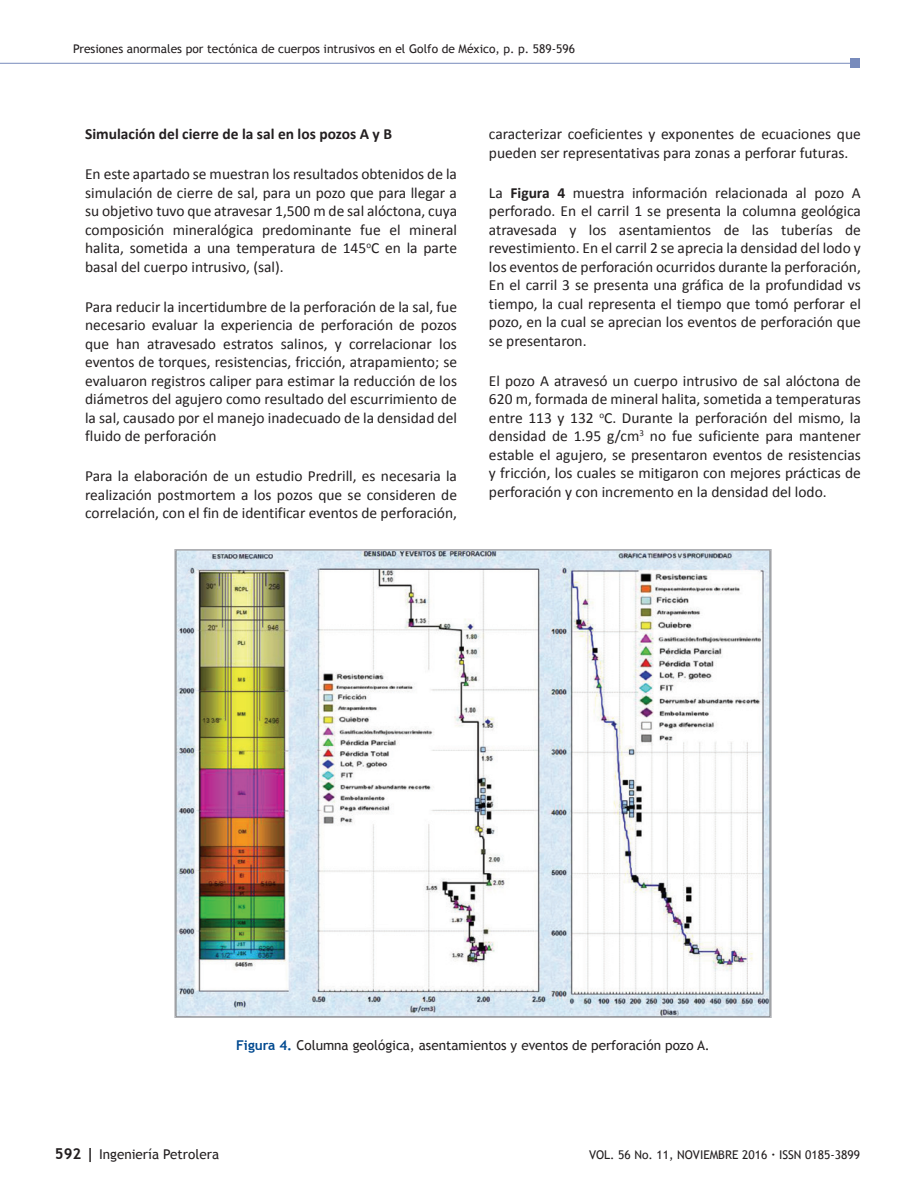
<style>
.page{position:relative;width:915px;height:1191px;background:#fff}
.page>*{position:absolute;margin:0;border:0;box-sizing:border-box;transform-origin:0 0}
.cpoTxt{font:15.45px/18.6px "Calibri";color:#231f20;text-align:justify}
.cpoTxt-2{font:700 15.45px "Calibri";color:#231f20}
.pieDeImagen{font:13.5px "Trebuchet MS";color:#231f20}
.t1{font:12px "Trebuchet MS";color:#231f20}
.s1{font-weight:700}
.s2{font-weight:700;color:#014990}
.s3{font-weight:700;font-size:15px}
</style>
<div class="page">
<hr style="left:0;top:63px;width:854px;height:1px;background:#788bbc">
<div style="left:850px;top:59px;width:9px;height:9px;background:#788bbc"></div>
<img style="left:177px;top:552px;width:591px;height:463px">
<div style="left:174px;top:549px;width:597px;height:469px;border:2px solid #b2b3b7"></div>
<p class="t1" style="left:73px;top:42px;width:503px">Presiones anormales por tectónica de cuerpos intrusivos en el Golfo de México, p. p. 589-596</p>
<p class="cpoTxt-2" style="left:85px;top:124px;width:308px">Simulación del cierre de la sal en los pozos A y B</p>
<p class="cpoTxt" style="left:85px;top:165px;width:373px">En este apartado se muestran los resultados obtenidos de la simulación de cierre de sal, para un pozo que para llegar a su objetivo tuvo que atravesar 1,500 m de sal alóctona, cuya composición mineralógica predominante fue el mineral halita, sometida a una temperatura de 145<sup>o</sup>C en la parte basal del cuerpo intrusivo, (sal).</p>
<p class="cpoTxt" style="left:85px;top:297px;width:373px">Para reducir la incertidumbre de la perforación de la sal, fue necesario evaluar la experiencia de perforación de pozos que han atravesado estratos salinos, y correlacionar los eventos de torques, resistencias, fricción, atrapamiento; se evaluaron registros caliper para estimar la reducción de los diámetros del agujero como resultado del escurrimiento de la sal, causado por el manejo inadecuado de la densidad del fluido de perforación</p>
<p class="cpoTxt" style="left:85px;top:467px;width:373px">Para la elaboración de un estudio Predrill, es necesaria la realización postmortem a los pozos que se consideren de correlación, con el fin de identificar eventos de perforación,</p>
<p class="cpoTxt" style="left:489px;top:125px;width:373px">caracterizar coeficientes y exponentes de ecuaciones que pueden ser representativas para zonas a perforar futuras.</p>
<p class="cpoTxt" style="left:489px;top:183px;width:373px">La <span class="s1">Figura 4</span> muestra información relacionada al pozo A perforado. En el carril 1 se presenta la columna geológica atravesada y los asentamientos de las tuberías de revestimiento. En el carril 2 se aprecia la densidad del lodo y los eventos de perforación ocurridos durante la perforación, En el carril 3 se presenta una gráfica de la profundidad vs tiempo, la cual representa el tiempo que tomó perforar el pozo, en la cual se aprecian los eventos de perforación que se presentaron.</p>
<p class="cpoTxt" style="left:489px;top:371px;width:373px">El pozo A atravesó un cuerpo intrusivo de sal alóctona de 620 m, formada de mineral halita, sometida a temperaturas entre 113 y 132 <sup>o</sup>C. Durante la perforación del mismo, la densidad de 1.95 g/cm<sup>3</sup> no fue suficiente para mantener estable el agujero, se presentaron eventos de resistencias y fricción, los cuales se mitigaron con mejores prácticas de perforación y con incremento en la densidad del lodo.</p>
<p class="pieDeImagen" style="left:236px;top:1037px;width:475px"><span class="s2">Figura 4.</span> Columna geológica, asentamientos y eventos de perforación pozo A.</p>
<p class="pieDeImagen" style="left:55px;top:1146px;width:166px"><span class="s3">592 |</span> Ingeniería Petrolera</p>
<p class="t1" style="left:588px;top:1147px;width:272px">VOL. 56 No. 11, NOVIEMBRE 2016 <span class="s1">·</span> ISSN 0185-3899</p>
</div>
